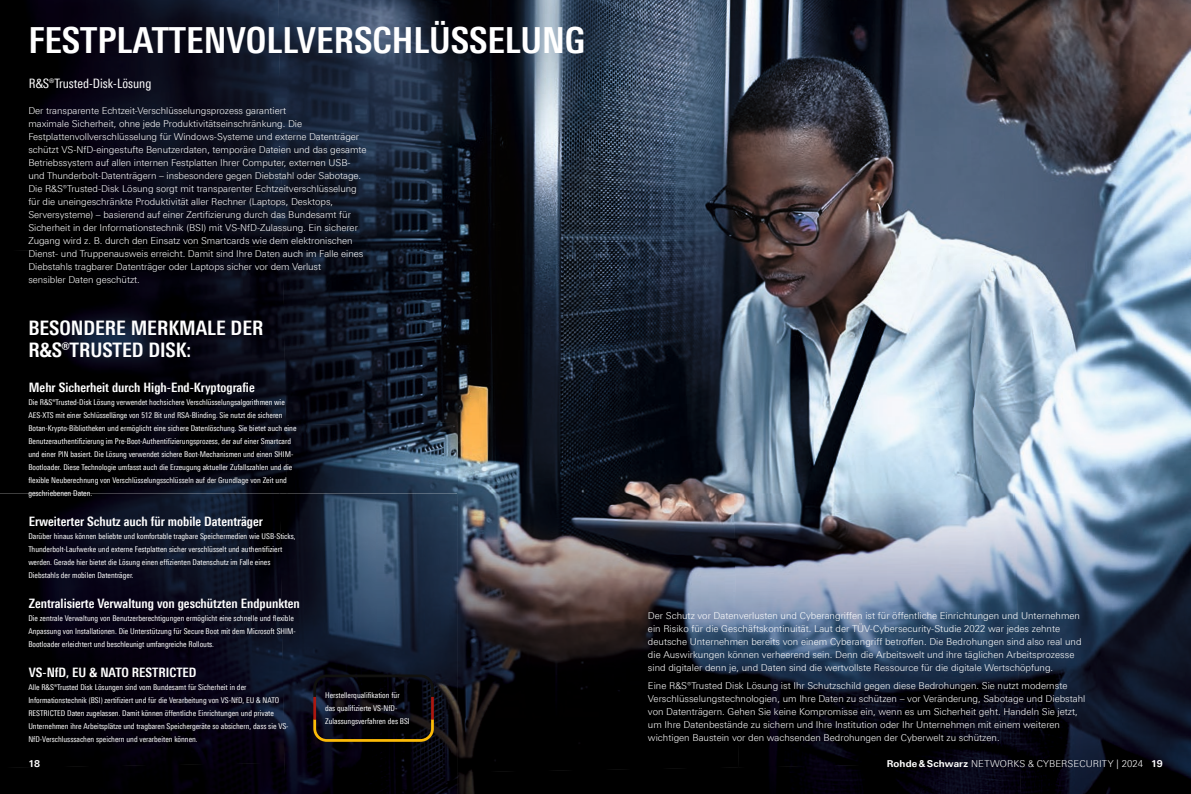
<style>
.page{position:relative;width:1191px;height:794px;background:#fff}
.page>*{position:absolute;margin:0;border:0;box-sizing:border-box;transform-origin:0 0}
.t1{font:700 condensed 36px "Linotype Universfor RS";color:#fff}
.t2{font:700 condensed 20px/22px "Linotype Universfor RS";color:#fff}
.t3{font:700 condensed 13px "Linotype Universfor RS";color:#fff}
.t4{font:condensed 13px "Linotype Universfor RS";color:#fff}
.t5{font:300 9.5px/13px "Linotype Universfor RS";letter-spacing:-.005em;color:#fff}
.t6{font:700 9.5px "Linotype Universfor RS";color:#fff}
.t7{font:condensed 8px/13px "Linotype Universfor RS";color:#fff}
.s1{font-weight:700}
</style>
<div class="page">
<img style="left:458px;top:0;width:733px;height:493px">
<img style="left:458px;top:493px;width:275px;height:269px">
<img style="left:733px;top:493px;width:282px;height:269px">
<img style="left:1015px;top:493px;width:176px;height:301px">
<img style="left:458px;top:762px;width:563px;height:32px">
<img style="left:0;top:0;width:278px;height:246px">
<img style="left:278px;top:0;width:180px;height:422px">
<img style="left:0;top:246px;width:287px;height:247px">
<img style="left:285px;top:422px;width:173px;height:71px">
<img style="left:0;top:493px;width:279px;height:269px">
<img style="left:279px;top:493px;width:179px;height:301px">
<img style="left:0;top:762px;width:285px;height:32px">
<svg style="left:312px;top:716px;width:123px;height:27px;background:#241b0a"></svg>
<svg style="left:312px;top:673px;width:123px;height:27px;background:#07070e"></svg>
<hr style="left:313px;top:697px;width:3px;height:22px;background:#ad1810">
<hr style="left:431px;top:697px;width:3px;height:22px;background:#ad1810">
<h1 class="t1" style="left:28px;top:19px;width:558px">FESTPLATTENVOLLVERSCHLÜSSELUNG</h1>
<h3 class="t4" style="left:29px;top:76px;width:124px">R&amp;S®Trusted-Disk-Lösung</h3>
<p class="t5" style="left:28px;top:104px;width:340px">Der transparente Echtzeit-Verschlüsselungsprozess garantiert<br>maximale Sicherheit, ohne jede Produktivitätseinschränkung. Die Festplattenvollverschlüsselung für Windows-Systeme und externe Datenträger schützt VS-NfD-eingestufte Benutzerdaten, temporäre Dateien und das gesamte Betriebssystem auf allen internen Festplatten Ihrer Computer, externen USB&shy;und Thunderbolt-Datenträgern – insbesondere gegen Diebstahl oder Sabotage.<br>Die R&amp;S®Trusted-Disk Lösung sorgt mit transparenter Echtzeitverschlüsselung für die uneingeschränkte Produktivität aller Rechner (Laptops, Desktops, Serversysteme) – basierend auf einer Zertifizierung durch das Bundesamt für Sicherheit in der Informationstechnik (BSI) mit VS-NfD-Zulassung. Ein sicherer Zugang wird z. B. durch den Einsatz von Smartcards wie dem elektronischen Dienst- und Truppenausweis erreicht. Damit sind Ihre Daten auch im Falle eines Diebstahls tragbarer Datenträger oder Laptops sicher vor dem Verlust<br>sensibler Daten geschützt.</p>
<h2 class="t2" style="left:28px;top:317px;width:236px">BESONDERE MERKMALE DER<br>R&amp;S®TRUSTED DISK:</h2>
<h3 class="t3" style="left:29px;top:379px;width:227px">Mehr Sicherheit durch High-End-Kryptografie</h3>
<p class="t7" style="left:28px;top:395px;width:270px">Die R&amp;S®Trusted-Disk Lösung verwendet hochsichere Verschlüsselungsalgorithmen wie AES-XTS mit einer Schlüssellänge von 512 Bit und RSA-Blinding. Sie nutzt die sicheren Botan-Krypto-Bibliotheken und ermöglicht eine sichere Datenlöschung. Sie bietet auch eine Benutzerauthentifizierung im Pre-Boot-Authentifizierungsprozess, der auf einer Smartcard und einer PIN basiert. Die Lösung verwendet sichere Boot-Mechanismen und einen SHIM-Bootloader. Diese Technologie umfasst auch die Erzeugung aktueller Zufallszahlen und die flexible Neuberechnung von Verschlüsselungsschlüsseln auf der Grundlage von Zeit und geschriebenen Daten.</p>
<h3 class="t3" style="left:29px;top:513px;width:235px">Erweiterter Schutz auch für mobile Datenträger</h3>
<p class="t7" style="left:28px;top:529px;width:269px">Darüber hinaus können beliebte und komfortable tragbare Speichermedien wie USB-Sticks, Thunderbolt-Laufwerke und externe Festplatten sicher verschlüsselt und authentifiziert werden. Gerade hier bietet die Lösung einen effizienten Datenschutz im Falle eines Diebstahls der mobilen Datenträger.</p>
<h3 class="t3" style="left:29px;top:595px;width:272px">Zentralisierte Verwaltung von geschützten Endpunkten</h3>
<p class="t7" style="left:28px;top:611px;width:269px">Die zentrale Verwaltung von Benutzerberechtigungen ermöglicht eine schnelle und flexible<br>Anpassung von Installationen. Die Unterstützung für Secure Boot mit dem Microsoft SHIM-<br>Bootloader erleichtert und beschleunigt umfangreiche Rollouts.</p>
<h3 class="t3" style="left:29px;top:664px;width:169px">VS-NfD, EU &amp; NATO RESTRICTED</h3>
<p class="t7" style="left:28px;top:680px;width:262px">Alle R&amp;S®Trusted Disk Lösungen sind vom Bundesamt für Sicherheit in der Informationstechnik (BSI) zertifiziert und für die Verarbeitung von VS-NfD, EU &amp; NATO RESTRICTED Daten zugelassen. Damit können öffentliche Einrichtungen und private Unternehmen ihre Arbeitsplätze und tragbaren Speichergeräte so absichern, dass sie VS-NfD-Verschlusssachen speichern und verarbeiten können.</p>
<p class="t7" style="left:325px;top:688px;width:86px">Herstellerqualifikation für das qualifizierte VS-NfD-<br>Zulassungsverfahren des BSI</p>
<p class="t5" style="left:648px;top:609px;width:435px">Der Schutz vor Datenverlusten und Cyberangriffen ist für öffentliche Einrichtungen und Unternehmen ein Risiko für die Geschäftskontinuität. Laut der TÜV-Cybersecurity-Studie 2022 war jedes zehnte deutsche Unternehmen bereits von einem Cyberangriff betroffen. Die Bedrohungen sind also real und die Auswirkungen können verheerend sein. Denn die Arbeitswelt und ihre täglichen Arbeitsprozesse sind digitaler denn je, und Daten sind die wertvollste Ressource für die digitale Wertschöpfung.</p>
<p class="t5" style="left:648px;top:679px;width:439px">Eine R&amp;S®Trusted Disk Lösung ist Ihr Schutzschild gegen diese Bedrohungen. Sie nutzt modernste Verschlüsselungstechnologien, um Ihre Daten zu schützen – vor Veränderung, Sabotage und Diebstahl von Datenträgern. Gehen Sie keine Kompromisse ein, wenn es um Sicherheit geht. Handeln Sie jetzt, um Ihre Datenbestände zu sichern und Ihre Institution oder Ihr Unternehmen mit einem weiteren wichtigen Baustein vor den wachsenden Bedrohungen der Cyberwelt zu schützen.</p>
<p class="t6" style="left:28px;top:758px;width:13px">18</p>
<p class="t5" style="left:886px;top:757px;width:277px"><span class="s1">Rohde &amp; Schwarz</span> NETWORKS &amp; CYBERSECURITY | 2024 <span class="s1">19</span></p>
</div>
